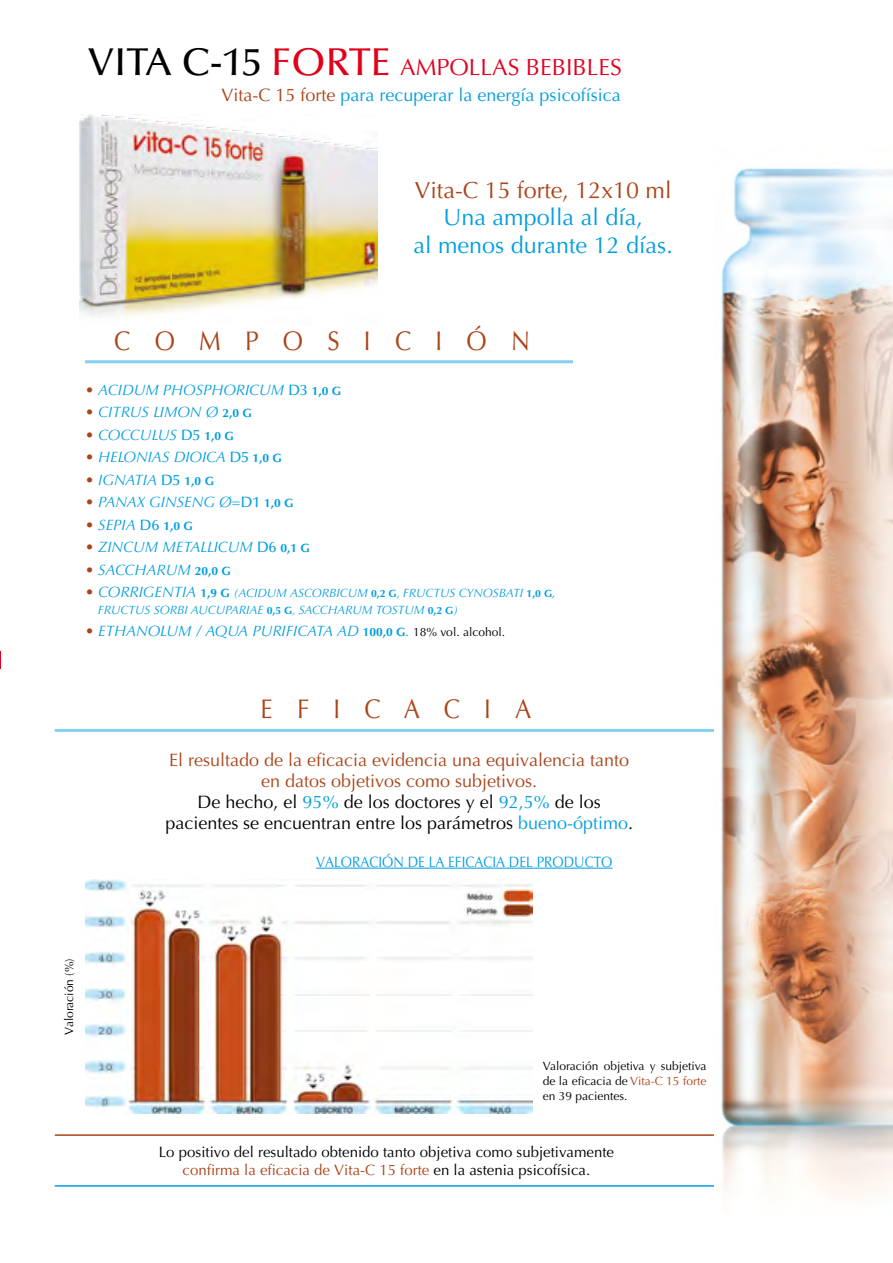
<style>
.page{position:relative;width:893px;height:1263px;background:#fff}
.page>*{position:absolute;margin:0;border:0;box-sizing:border-box;transform-origin:0 0}
.t1{font:27px "Optima LT Std";letter-spacing:1em;color:#ab4419;scale:.9 1}
.t2{font:23.25px/27.2px "Optima LT Std";color:#009ee0;text-align:center}
.t3{font:23.25px "Optima LT Std";color:#e2001f}
.t4{font:23.25px "Optima LT Std";color:#ab4419}
.t5{font:18px/21px "Optima LT Std";color:#ab4419;text-align:center}
.t6{font:18px "Optima LT Std";color:#009ee0}
.t7{font:italic 15px "Optima LT Std";color:#009ee0}
.t8{font:15px/18px "Optima LT Std";color:#000;text-align:center}
.t9{font:15px "Optima LT Std";color:#009ee0;scale:.9 1}
.t10{font:italic 12px/16.5px "Optima LT Std";color:#009ee0}
.t11{font:12px/15px "Optima LT Std";color:#000;text-align:justify}
.s1{font-weight:500;font-size:39px;color:#000}
.s2{font-weight:500;font-size:39px;color:#e2001a}
.s3{color:#ab4419}
.s4{font-style:normal;color:#ab4419}
.s5{font-weight:500;font-style:normal}
.s6{font-weight:700;font-style:normal;font-size:12px}
.s7{font-style:normal;font-size:15px;color:#ab4419}
.s8{font-size:15px}
.s9{font-weight:700;font-style:normal}
.s10{font-weight:700;font-style:normal;font-size:10.5px}
.s11{font-size:10.5px}
.s12{font-style:normal;font-size:12px;color:#000}
.s13{color:#000}
.s14{color:#009ee0}
</style>
<div class="page">
<hr style="left:85px;top:360px;width:488px;height:3px;background:#84d0f0">
<hr style="left:55px;top:729px;width:695px;height:3px;background:#84d0f0">
<hr style="left:55px;top:1134px;width:695px;height:2px;background:#ab4419">
<hr style="left:55px;top:1185px;width:695px;height:2px;background:#009ee0">
<img style="left:86px;top:879px;width:446px;height:235px">
<hr style="left:316px;top:868px;width:296px;height:1px;background:#009ee0">
<img style="left:79px;top:114px;width:299px;height:203px">
<img style="left:714px;top:168px;width:179px;height:1030px">
<svg style="left:0;top:652px;width:1px;height:17px"></svg>
<h2 class="t3" style="left:88px;top:54px;width:535px"><span class="s1">VITA C-15</span> <span class="s2">FORTE</span> AMPOLLAS BEBIBLES</h2>
<p class="t6" style="left:222px;top:85px;width:401px"><span class="s3">Vita-C 15 forte</span> para recuperar la energía psicofísica</p>
<h2 class="t4" style="left:415px;top:177px;width:258px">Vita-C 15 forte, 12x10 ml</h2>
<h2 class="t2" style="left:414px;top:204px;width:261px">Una ampolla al día,<br>al menos durante 12 días.</h2>
<h1 class="t1" style="left:114px;top:325px;width:464px">COMPOSICIÓN</h1>
<p class="t7" style="left:85px;top:381px;width:258px"><span class="s4">•</span> ACIDUM PHOSPHORICUM <span class="s5">D3</span> <span class="s6">1,0 G</span></p>
<p class="t7" style="left:85px;top:403px;width:168px"><span class="s4">•</span> CITRUS LIMON Ø <span class="s6">2,0 G</span></p>
<p class="t7" style="left:85px;top:426px;width:150px"><span class="s4">•</span> COCCULUS <span class="s5">D5</span> <span class="s6">1,0 G</span></p>
<p class="t7" style="left:85px;top:448px;width:198px"><span class="s4">•</span> HELONIAS DIOICA <span class="s5">D5</span> <span class="s6">1,0 G</span></p>
<p class="t7" style="left:85px;top:471px;width:130px"><span class="s4">•</span> IGNATIA <span class="s5">D5</span> <span class="s6">1,0 G</span></p>
<p class="t7" style="left:85px;top:493px;width:210px"><span class="s4">•</span> PANAX GINSENG Ø=<span class="s5">D1</span> <span class="s6">1,0 G</span></p>
<p class="t7" style="left:85px;top:516px;width:109px"><span class="s4">•</span> SEPIA <span class="s5">D6</span> <span class="s6">1,0 G</span></p>
<p class="t7" style="left:85px;top:538px;width:226px"><span class="s4">•</span> ZINCUM METALLICUM <span class="s5">D6</span> <span class="s6">0,1 G</span></p>
<p class="t7" style="left:85px;top:561px;width:147px"><span class="s4">•</span> SACCHARUM <span class="s6">20,0 G</span></p>
<p class="t10" style="left:98px;top:585px;width:459px;text-indent:-13px"><span class="s7">•</span> <span class="s8">CORRIGENTIA</span> <span class="s9">1,9 G</span> (ACIDUM ASCORBICUM <span class="s10">0,2 G</span>, FRUCTUS CYNOSBATI <span class="s10">1,0 G</span>,<br>FRUCTUS SORBI AUCUPARIAE <span class="s10">0,5 G</span><span class="s11">,</span> SACCHARUM TOSTUM <span class="s10">0,2 G</span>)</p>
<p class="t7" style="left:85px;top:622px;width:421px"><span class="s4">•</span> ETHANOLUM / AQUA PURIFICATA AD <span class="s6">100,0 G</span>. <span class="s12">18% vol. alcohol.</span></p>
<h1 class="t1" style="left:261px;top:693px;width:303px">EFICACIA</h1>
<p class="t5" style="left:165px;top:749px;width:469px">El resultado de la eficacia evidencia una equivalencia tanto en datos objetivos como subjetivos.<br><span class="s13">De hecho, el</span> <span class="s14">95%</span> <span class="s13">de los doctores y el</span> <span class="s14">92,5%</span> <span class="s13">de los pacientes se encuentran entre los parámetros</span> <span class="s14">bueno-óptimo</span><span class="s13">.</span></p>
<p class="t9" style="left:316px;top:853px;width:331px">VALORACIÓN DE LA EFICACIA DEL PRODUCTO</p>
<p class="t11" style="left:62px;top:1035px;width:78px;rotate:-90deg">Valoración (%)</p>
<p class="t11" style="left:543px;top:1058px;width:165px">Valoración objetiva y subjetiva de la eficacia de <span class="s3">Vita-C 15 forte </span>en 39 pacientes.</p>
<p class="t8" style="left:159px;top:1143px;width:457px">Lo positivo del resultado obtenido tanto objetiva como subjetivamente <span class="s3">confirma la eficacia de Vita-C 15 forte</span> en la astenia psicofísica.</p>
</div>
